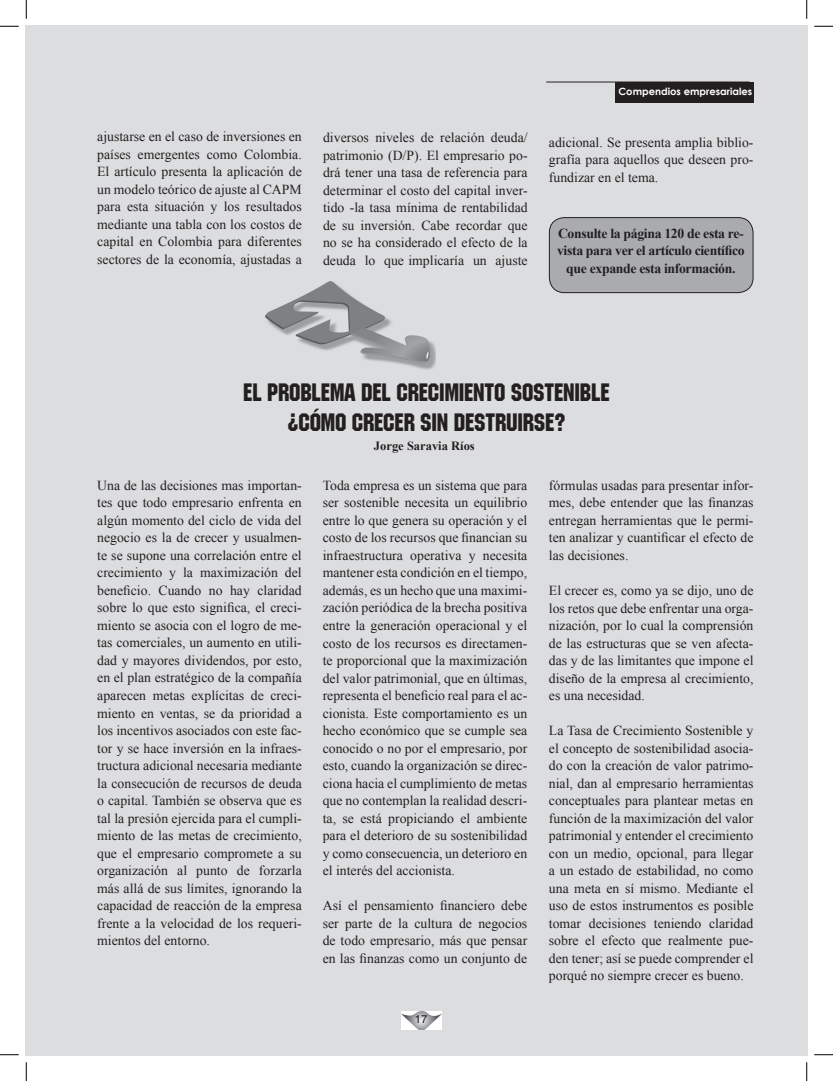
<style>
.page{position:relative;width:833px;height:1081px;background:#fff}
.page>*{position:absolute;margin:0;border:0;box-sizing:border-box;transform-origin:0 0}
.t1{font:25px/30px "Machine IT Cby BT";letter-spacing:-.01em;color:#231f20;text-align:center}
.t2{font:13.75px/17.5px "Times New Roman";color:#231f20;text-align:justify}
.t3{font:700 13.75px/17.5px "Times New Roman";letter-spacing:-.025em;color:#231f20;text-align:center}
.t4{font:700 12.5px "Times New Roman";color:#231f20}
.t5{font:11.25px "Helvetica";color:#231f20}
.t6{font:700 10px "Century Gothic";color:#fdfdfd}
</style>
<div class="page">
<hr style="left:25px;top:25px;width:1px;height:1030px;background:#dcdddf">
<div style="left:26px;top:25px;width:781px;height:1030px;background:#dcdddf"></div>
<div style="left:615px;top:82px;width:138px;height:20px;background:#231f20"></div>
<hr style="left:546px;top:82px;width:203px;height:1px;background:#231f20">
<img style="left:401px;top:1011px;width:40px;height:18px">
<div style="left:549px;top:217px;width:203px;height:75px;background:#aaabaf;border-radius:15px"></div>
<div style="left:548px;top:217px;width:204px;height:76px;border:1px solid #231f20;border-radius:15px"></div>
<img style="left:265px;top:281px;width:170px;height:89px">
<svg style="left:0;top:25px;width:19px;height:2px"></svg>
<svg style="left:814px;top:25px;width:18px;height:2px"></svg>
<svg style="left:0;top:1054px;width:19px;height:1px"></svg>
<svg style="left:814px;top:1054px;width:18px;height:1px"></svg>
<svg style="left:25px;top:0;width:2px;height:19px"></svg>
<svg style="left:25px;top:1062px;width:2px;height:18px"></svg>
<svg style="left:806px;top:0;width:1px;height:19px"></svg>
<svg style="left:806px;top:1062px;width:1px;height:18px"></svg>
<p class="t6" style="left:618px;top:84px;width:135px">Compendios empresariales</p>
<p class="t2" style="left:97px;top:128px;width:206px">ajustarse en el caso de inversiones en países emergentes como Colombia.<br>El artículo presenta la aplicación de un modelo teórico de ajuste al CAPM para esta situación y los resultados mediante una tabla con los costos de capital en Colombia para diferentes sectores de la economía, ajustadas a</p>
<p class="t2" style="left:323px;top:129px;width:206px">diversos niveles de relación deuda/ patrimonio (D/P). El empresario po&shy;drá tener una tasa de referencia para determinar el costo del capital inver&shy;tido -la tasa mínima de rentabilidad de su inversión. Cabe recordar que no se ha considerado el efecto de la deuda lo que implicaría un ajuste</p>
<p class="t2" style="left:548px;top:133px;width:206px">adicional. Se presenta amplia biblio&shy;grafía para aquellos que deseen pro&shy;fundizar en el tema.</p>
<p class="t3" style="left:556px;top:224px;width:189px">Consulte la página 120 de esta re&shy;vista para ver el artículo científico que expande esta información.</p>
<h1 class="t1" style="left:243px;top:377px;width:368px">EL PROBLEMA DEL CRECIMIENTO SOSTENIBLE ¿CÓMO CRECER SIN DESTRUIRSE?</h1>
<p class="t4" style="left:374px;top:437px;width:102px">Jorge Saravia Ríos</p>
<p class="t2" style="left:97px;top:476px;width:206px">Una de las decisiones mas importan&shy;tes que todo empresario enfrenta en algún momento del ciclo de vida del negocio es la de crecer y usualmen&shy;te se supone una correlación entre el crecimiento y la maximización del beneficio. Cuando no hay claridad sobre lo que esto significa, el creci&shy;miento se asocia con el logro de me&shy;tas comerciales, un aumento en utili&shy;dad y mayores dividendos, por esto, en el plan estratégico de la compañía aparecen metas explícitas de creci&shy;miento en ventas, se da prioridad a los incentivos asociados con este fac&shy;tor y se hace inversión en la infraes&shy;tructura adicional necesaria mediante la consecución de recursos de deuda o capital. También se observa que es tal la presión ejercida para el cumpli&shy;miento de las metas de crecimiento, que el empresario compromete a su organización al punto de forzarla más allá de sus límites, ignorando la capacidad de reacción de la empresa frente a la velocidad de los requeri&shy;mientos del entorno.</p>
<p class="t2" style="left:322px;top:476px;width:206px">Toda empresa es un sistema que para ser sostenible necesita un equilibrio entre lo que genera su operación y el costo de los recursos que financian su infraestructura operativa y necesita mantener esta condición en el tiempo, además, es un hecho que una maximi&shy;zación periódica de la brecha positiva entre la generación operacional y el costo de los recursos es directamen&shy;te proporcional que la maximización del valor patrimonial, que en últimas, representa el beneficio real para el ac&shy;cionista. Este comportamiento es un hecho económico que se cumple sea conocido o no por el empresario, por esto, cuando la organización se direc&shy;ciona hacia el cumplimiento de metas que no contemplan la realidad descri&shy;ta, se está propiciando el ambiente para el deterioro de su sostenibilidad y como consecuencia, un deterioro en el interés del accionista.</p>
<p class="t2" style="left:548px;top:476px;width:206px">fórmulas usadas para presentar infor&shy;mes, debe entender que las finanzas entregan herramientas que le permi&shy;ten analizar y cuantificar el efecto de las decisiones.</p>
<p class="t2" style="left:548px;top:581px;width:206px">El crecer es, como ya se dijo, uno de los retos que debe enfrentar una orga&shy;nización, por lo cual la comprensión de las estructuras que se ven afecta&shy;das y de las limitantes que impone el diseño de la empresa al crecimiento, es una necesidad.</p>
<p class="t2" style="left:548px;top:721px;width:206px">La Tasa de Crecimiento Sostenible y el concepto de sostenibilidad asocia&shy;do con la creación de valor patrimo&shy;nial, dan al empresario herramientas conceptuales para plantear metas en función de la maximización del valor patrimonial y entender el crecimiento con un medio, opcional, para llegar a un estado de estabilidad, no como una meta en sí mismo. Mediante el uso de estos instrumentos es posible tomar decisiones teniendo claridad sobre el efecto que realmente pue&shy;den tener; así se puede comprender el porqué no siempre crecer es bueno.</p>
<p class="t2" style="left:322px;top:896px;width:206px">Así el pensamiento financiero debe ser parte de la cultura de negocios de todo empresario, más que pensar en las finanzas como un conjunto de</p>
<p class="t5" style="left:414px;top:1011px;width:14px">17</p>
</div>
